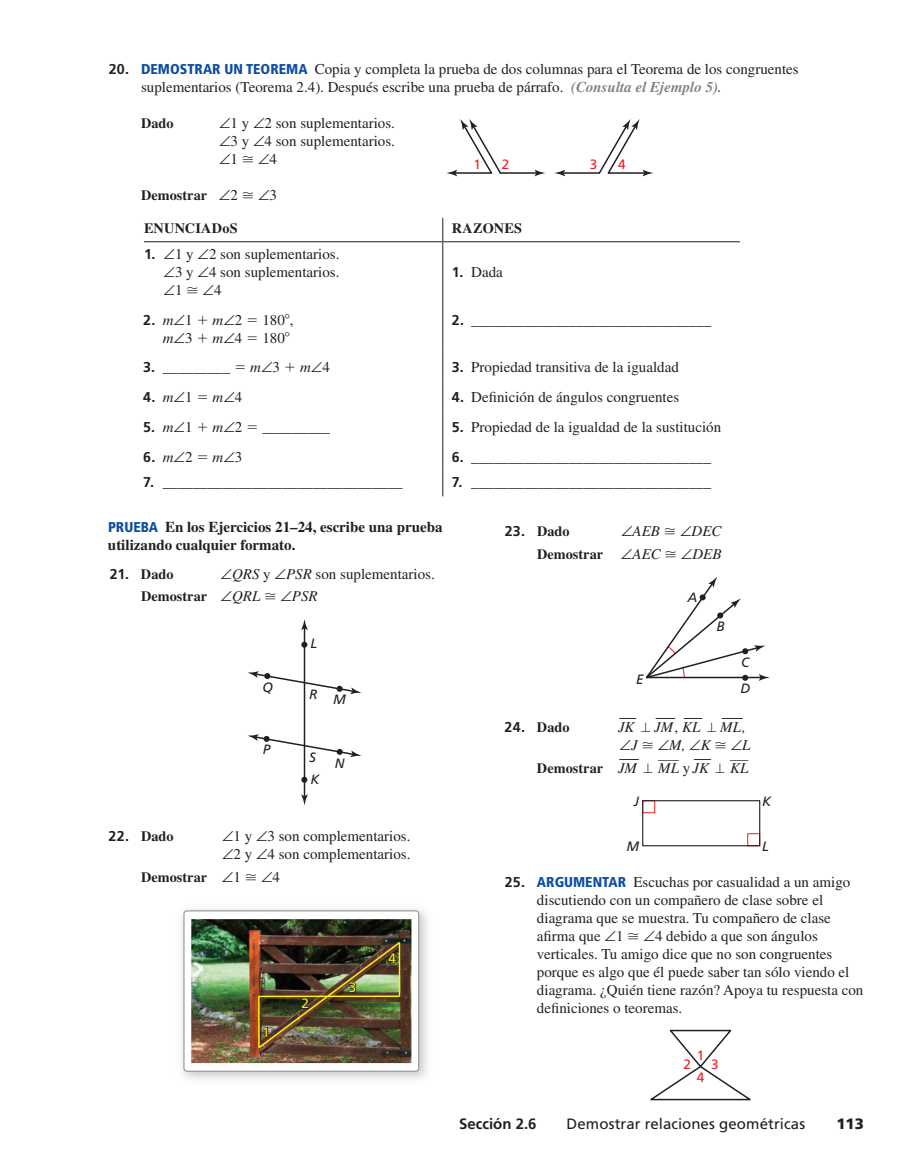
<style>
.page{position:relative;width:918px;height:1175px;background:#fff}
.page>*{position:absolute;margin:0;border:0;box-sizing:border-box;transform-origin:0 0}
.t1{font:15px/18px "Times LT Std";color:#231f20}
.t2{font:700 15px/18px "Times LT Std";color:#231f20}
.t3{font:italic 15px/18px "Times LT Std";color:#231f20}
.t4{font:15px "Frutiger LT Std";letter-spacing:.005em;color:#231f20}
.t5{font:700 15px "Frutiger LT Std";color:#231f20}
.t6{font:900 15px "Frutiger LT Std";color:#231f20}
.t7{font:700 14.25px "Times LT Std";letter-spacing:.005em;color:#231f20}
.t8{font:700 14.25px "Frutiger LT Std";color:#231f20}
.t9{font:italic 13.5px "Frutiger LT Std";color:#231f20}
.t10{font:13.5px/22.6px "Frutiger LT Std";color:#ee1d23}
.t11{font:13.5px "Frutiger LT Std";color:#fff101}
.s1{font-family:"Frutiger LT Std";font-weight:700;font-size:14.25px}
.s2{font-family:"Frutiger LT Std";font-weight:900;font-stretch:condensed;font-size:14.25px;color:#0d4da1}
.s3{font-weight:700;font-style:italic;color:#808285}
.s4{font-weight:400;font-size:15px}
.s5{font-family:"Times LT Std";font-weight:400;font-style:italic;font-size:15px}
.s6{font-family:"Times LT Std";font-weight:400;font-size:15px}
.s7{font-style:normal}
.s8{font-family:"Frutiger LT Std"}
.s9{font-style:italic}
.s10{font-weight:400;font-style:italic;font-size:15px}
</style>
<div class="page">
<svg style="left:442px;top:218px;width:1px;height:23px"></svg>
<hr style="left:443px;top:241px;width:297px;height:1px;background:#231f20">
<hr style="left:144px;top:241px;width:299px;height:1px;background:#231f20">
<hr style="left:442px;top:242px;width:1px;height:62px;background:#231f20">
<hr style="left:442px;top:304px;width:1px;height:48px;background:#231f20">
<svg style="left:442px;top:352px;width:1px;height:29px"></svg>
<hr style="left:442px;top:381px;width:1px;height:30px;background:#231f20">
<hr style="left:442px;top:411px;width:1px;height:30px;background:#231f20">
<svg style="left:442px;top:441px;width:1px;height:55px"></svg>
<svg style="left:301px;top:776px;width:6px;height:6px"></svg>
<svg style="left:301px;top:641px;width:6px;height:6px"></svg>
<hr style="left:304px;top:626px;width:1px;height:172px;background:#231f20">
<svg style="left:301px;top:619px;width:7px;height:11px"></svg>
<svg style="left:301px;top:794px;width:7px;height:11px"></svg>
<svg style="left:247px;top:671px;width:114px;height:23px"></svg>
<svg style="left:247px;top:734px;width:114px;height:23px"></svg>
<img style="left:181px;top:909px;width:247px;height:171px">
<div style="left:184px;top:911px;width:235px;height:160px;background:#fff;border-radius:3px"></div>
<div style="left:183px;top:910px;width:236px;height:161px;border:1px solid #939598;border-radius:3px"></div>
<img style="left:191px;top:919px;width:220px;height:144px">
<img style="left:257px;top:940px;width:145px;height:109px">
<svg style="left:646px;top:577px;width:124px;height:104px"></svg>
<svg style="left:644px;top:802px;width:114px;height:42px"></svg>
<div style="left:642px;top:800px;width:118px;height:46px;border:1px solid #231f20"></div>
<svg style="left:650px;top:1029px;width:101px;height:72px"></svg>
<svg style="left:446px;top:119px;width:55px;height:57px"></svg>
<hr style="left:500px;top:172px;width:38px;height:2px;background:#231f20">
<svg style="left:534px;top:170px;width:11px;height:6px"></svg>
<svg style="left:599px;top:119px;width:54px;height:57px"></svg>
<hr style="left:562px;top:172px;width:37px;height:2px;background:#231f20">
<svg style="left:554px;top:170px;width:11px;height:6px"></svg>
<p class="t1" style="left:141px;top:61px;width:659px;text-indent:-32px"><span class="s1">20.</span> <span class="s2">DEMOSTRAR UN TEOREMA</span> Copia y completa la prueba de dos columnas para el Teorema de los congruentes suplementarios (Teorema 2.4). Después escribe una prueba de párrafo. <span class="s3">(Consulta el Ejemplo 5).</span></p>
<p class="t7" style="left:141px;top:118px;width:34px">Dado</p>
<p class="t1" style="left:219px;top:115px;width:177px;text-align:justify">∠1 y ∠2 son suplementarios. ∠3 y ∠4 son suplementarios. ∠1 ≅ ∠4</p>
<p class="t7" style="left:141px;top:190px;width:138px">Demostrar ∠<span class="s4">2</span> ≅ ∠<span class="s4">3</span></p>
<p class="t7" style="left:144px;top:223px;width:95px">ENUNCIADoS</p>
<p class="t7" style="left:452px;top:223px;width:72px">RAZONES</p>
<p class="t1" style="left:164px;top:246px;width:177px;text-align:justify;text-indent:-20px"><span class="s1">1.</span> ∠1 y ∠2 son suplementarios. ∠3 y ∠4 son suplementarios. ∠1 ≅ ∠4</p>
<p class="t10" style="left:502px;top:155px;width:9px">2</p>
<p class="t10" style="left:590px;top:155px;width:9px">3</p>
<p class="t10" style="left:473px;top:155px;width:9px">1</p>
<p class="t10" style="left:618px;top:155px;width:9px">4</p>
<p class="t1" style="left:452px;top:264px;width:53px"><span class="s1">1.</span> Dada</p>
<p class="t8" style="left:143px;top:314px;width:51px">2. <span class="s5">m</span>∠<span class="s6">1</span></p>
<p class="t3" style="left:213px;top:312px;width:31px">m∠<span class="s7">2</span></p>
<p class="t1" style="left:262px;top:312px;width:33px">180 ,</p>
<p class="t3" style="left:163px;top:330px;width:31px">m∠<span class="s7">3</span></p>
<p class="t3" style="left:213px;top:330px;width:31px">m∠<span class="s7">4</span></p>
<p class="t1" style="left:262px;top:330px;width:24px">180</p>
<p class="t1" style="left:452px;top:312px;width:261px"><span class="s1">2.</span> ________________________________</p>
<p class="t1" style="left:143px;top:360px;width:88px"><span class="s1">3.</span> _________</p>
<p class="t3" style="left:250px;top:360px;width:31px">m∠<span class="s7">3</span></p>
<p class="t3" style="left:300px;top:360px;width:31px">m∠<span class="s7">4</span></p>
<p class="t1" style="left:452px;top:360px;width:229px"><span class="s1">3.</span> Propiedad transitiva de la igualdad</p>
<p class="t8" style="left:143px;top:391px;width:51px">4. <span class="s5">m</span>∠<span class="s6">1</span></p>
<p class="t3" style="left:213px;top:389px;width:31px">m∠<span class="s7">4</span></p>
<p class="t1" style="left:452px;top:389px;width:229px"><span class="s1">4.</span> Definición de ángulos congruentes</p>
<p class="t8" style="left:143px;top:421px;width:51px">5. <span class="s5">m</span>∠<span class="s6">1</span></p>
<p class="t3" style="left:213px;top:419px;width:31px">m∠<span class="s7">2</span></p>
<p class="t1" style="left:262px;top:419px;width:69px">_________</p>
<p class="t1" style="left:452px;top:419px;width:271px"><span class="s1">5.</span> Propiedad de la igualdad de la sustitución</p>
<p class="t8" style="left:143px;top:451px;width:51px">6. <span class="s5">m</span>∠<span class="s6">2</span></p>
<p class="t3" style="left:213px;top:449px;width:31px">m∠<span class="s7">3</span></p>
<p class="t1" style="left:452px;top:449px;width:261px"><span class="s1">6.</span> ________________________________</p>
<p class="t1" style="left:143px;top:475px;width:261px"><span class="s1">7.</span> ________________________________</p>
<p class="t1" style="left:452px;top:475px;width:261px"><span class="s1">7.</span> ________________________________</p>
<p class="t2" style="left:108px;top:519px;width:336px"><span class="s2">PRUEBA</span> En los Ejercicios 21–24, escribe una prueba utilizando cualquier formato.</p>
<p class="t7" style="left:110px;top:569px;width:65px"><span class="s8">21.</span> Dado</p>
<p class="t1" style="left:221px;top:566px;width:216px">∠<span class="s9">QRS</span> y ∠<span class="s9">PSR</span> son suplementarios.</p>
<p class="t7" style="left:141px;top:591px;width:178px">Demostrar ∠<span class="s10">QRL</span> ≅ ∠<span class="s10">PSR</span></p>
<p class="t7" style="left:505px;top:526px;width:66px"><span class="s8">23.</span> Dado</p>
<p class="t3" style="left:621px;top:523px;width:102px">∠AEB ≅ ∠DEC</p>
<p class="t7" style="left:537px;top:549px;width:186px">Demostrar ∠<span class="s10">AEC</span> ≅ ∠<span class="s10">DEB</span></p>
<p class="t9" style="left:688px;top:589px;width:11px">A</p>
<p class="t9" style="left:262px;top:679px;width:12px">Q</p>
<p class="t9" style="left:263px;top:742px;width:9px">P</p>
<p class="t9" style="left:310px;top:636px;width:8px">L</p>
<p class="t9" style="left:309px;top:686px;width:10px">R</p>
<p class="t9" style="left:333px;top:692px;width:14px">M</p>
<p class="t9" style="left:309px;top:749px;width:8px">S</p>
<p class="t9" style="left:310px;top:771px;width:11px">K</p>
<p class="t9" style="left:335px;top:755px;width:11px">N</p>
<p class="t7" style="left:109px;top:831px;width:66px"><span class="s8">22.</span> Dado</p>
<p class="t1" style="left:222px;top:828px;width:190px">∠1 y ∠3 son complementarios. ∠2 y ∠4 son complementarios.</p>
<p class="t7" style="left:141px;top:872px;width:141px">Demostrar ∠<span class="s4">1</span> ≅ ∠<span class="s4">4</span></p>
<p class="t11" style="left:262px;top:1027px;width:9px">1</p>
<p class="t11" style="left:301px;top:998px;width:9px">2</p>
<p class="t11" style="left:349px;top:982px;width:9px">3</p>
<p class="t11" style="left:388px;top:953px;width:9px">4</p>
<p class="t9" style="left:636px;top:671px;width:9px">E</p>
<p class="t9" style="left:716px;top:618px;width:10px">B</p>
<p class="t9" style="left:741px;top:654px;width:10px">C</p>
<p class="t9" style="left:740px;top:681px;width:11px">D</p>
<p class="t7" style="left:505px;top:722px;width:66px"><span class="s8">24.</span> Dado</p>
<p class="t3" style="left:618px;top:719px;width:134px">JK ⊥ JM <span class="s7">,</span> KL ⊥ ML , ∠J ≅ ∠M, ∠K ≅ ∠L</p>
<p class="t7" style="left:537px;top:763px;width:213px">Demostrar <span class="s10">JM</span> ⊥ <span class="s10">ML</span> <span class="s4">y</span> <span class="s10">JK</span> ⊥ <span class="s10">KL</span></p>
<p class="t9" style="left:634px;top:793px;width:7px">J</p>
<p class="t9" style="left:762px;top:793px;width:11px">K</p>
<p class="t9" style="left:626px;top:839px;width:14px">M</p>
<p class="t9" style="left:762px;top:839px;width:8px">L</p>
<p class="t1" style="left:537px;top:874px;width:328px;text-indent:-32px"><span class="s1">25.</span> <span class="s2">ARGUMENTAR</span> Escuchas por casualidad a un amigo discutiendo con un compañero de clase sobre el diagrama que se muestra. Tu compañero de clase afirma que ∠1 ≅ ∠4 debido a que son ángulos verticales. Tu amigo dice que no son congruentes porque es algo que él puede saber tan sólo viendo el diagrama. ¿Quién tiene razón? Apoya tu respuesta con definiciones o teoremas.</p>
<p class="t10" style="left:697px;top:1045px;width:9px">1<br>4</p>
<p class="t10" style="left:683px;top:1054px;width:9px">2</p>
<p class="t10" style="left:711px;top:1054px;width:9px">3</p>
<p class="t5" style="left:459px;top:1117px;width:79px">Sección 2.6</p>
<p class="t4" style="left:567px;top:1118px;width:240px">Demostrar relaciones geométricas</p>
<p class="t6" style="left:836px;top:1114px;width:29px">113</p>
</div>
